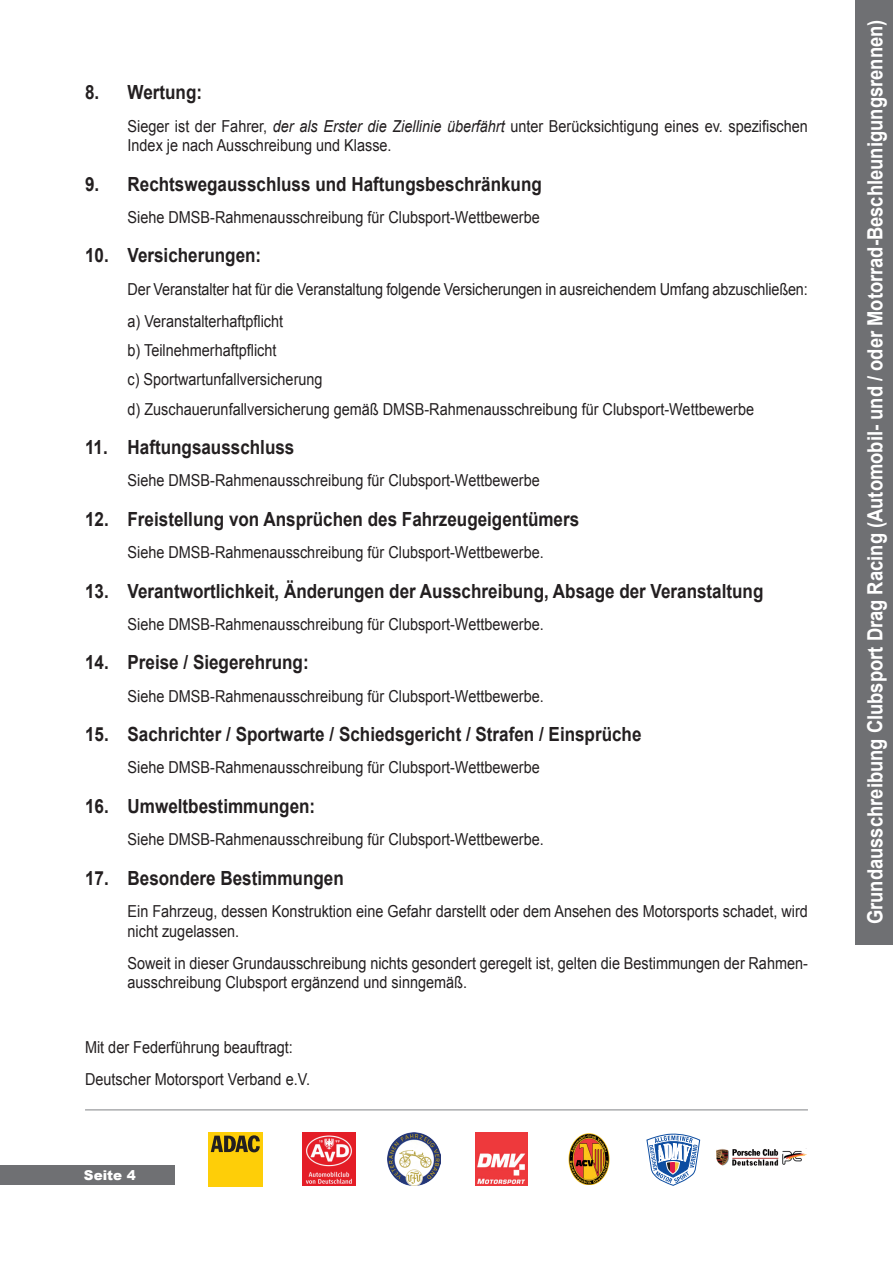
<style>
.page{position:relative;width:893px;height:1263px;background:#fff}
.page>*{position:absolute;margin:0;border:0;box-sizing:border-box;transform-origin:0 0}
.t1{font:700 21px "Arial";color:#fff;scale:.88 1}
.t2{font:700 19.5px "Arial";color:#231f20;scale:.88 1}
.t3{font:16.5px/19.5px "Arial";color:#231f20;scale:.88 1}
.t4{font:900 13.5px "Arial";color:#fff}
.s1{font-style:italic}
</style>
<div class="page">
<div style="left:0;top:1165px;width:174px;height:20px;background:#6f7073"></div>
<div style="left:856px;top:0;width:37px;height:944px;background:#6f7073"></div>
<hr style="left:85px;top:1109px;width:723px;height:1px;background:#808285">
<div style="left:208px;top:1133px;width:54px;height:54px;background:#fece08"></div>
<svg style="left:211px;top:1135px;width:49px;height:17px"></svg>
<img style="left:302px;top:1132px;width:53px;height:54px">
<img style="left:475px;top:1133px;width:53px;height:52px">
<img style="left:388px;top:1132px;width:52px;height:53px">
<img style="left:568px;top:1133px;width:42px;height:51px">
<svg style="left:646px;top:1134px;width:54px;height:52px"></svg>
<img style="left:716px;top:1148px;width:91px;height:18px">
<p class="t2" style="left:85px;top:79px;width:135px">8. Wertung:</p>
<p class="t3" style="left:128px;top:116px;width:775px">Sieger ist der Fahrer, <span class="s1">der als Erster die Ziellinie überfährt</span> unter Berücksichtigung eines ev. spezifischen<br>Index je nach Ausschreibung und Klasse.</p>
<p class="t2" style="left:85px;top:171px;width:521px">9. Rechtswegausschluss und Haftungsbeschränkung</p>
<p class="t3" style="left:128px;top:207px;width:470px">Siehe DMSB-Rahmenausschreibung für Clubsport-Wettbewerbe</p>
<p class="t2" style="left:85px;top:242px;width:202px">10. Versicherungen:</p>
<p class="t3" style="left:128px;top:273px;width:774px;line-height:32.2px">Der Veranstalter hat für die Veranstaltung folgende Versicherungen in ausreichendem Umfang abzuschließen: a) Veranstalterhaftpflicht</p>
<p class="t3" style="left:128px;top:336px;width:713px;line-height:29.2px">b) Teilnehmerhaftpflicht<br>c) Sportwartunfallversicherung<br>d) Zuschauerunfallversicherung gemäß DMSB-Rahmenausschreibung für Clubsport-Wettbewerbe</p>
<p class="t2" style="left:85px;top:434px;width:239px">11. Haftungsausschluss</p>
<p class="t3" style="left:128px;top:471px;width:470px">Siehe DMSB-Rahmenausschreibung für Clubsport-Wettbewerbe</p>
<p class="t2" style="left:85px;top:506px;width:563px">12. Freistellung von Ansprüchen des Fahrzeugeigentümers</p>
<p class="t3" style="left:128px;top:543px;width:474px">Siehe DMSB-Rahmenausschreibung für Clubsport-Wettbewerbe.</p>
<p class="t2" style="left:85px;top:578px;width:772px">13. Verantwortlichkeit, Änderungen der Ausschreibung, Absage der Veranstaltung</p>
<p class="t3" style="left:128px;top:614px;width:474px">Siehe DMSB-Rahmenausschreibung für Clubsport-Wettbewerbe.</p>
<p class="t2" style="left:85px;top:649px;width:256px">14. Preise / Siegerehrung:</p>
<p class="t3" style="left:128px;top:686px;width:474px">Siehe DMSB-Rahmenausschreibung für Clubsport-Wettbewerbe.</p>
<p class="t2" style="left:85px;top:721px;width:634px">15. Sachrichter / Sportwarte / Schiedsgericht / Strafen / Einsprüche</p>
<p class="t3" style="left:128px;top:758px;width:470px">Siehe DMSB-Rahmenausschreibung für Clubsport-Wettbewerbe</p>
<p class="t2" style="left:85px;top:793px;width:263px">16. Umweltbestimmungen:</p>
<p class="t3" style="left:128px;top:830px;width:474px">Siehe DMSB-Rahmenausschreibung für Clubsport-Wettbewerbe.</p>
<p class="t2" style="left:85px;top:865px;width:295px">17. Besondere Bestimmungen</p>
<p class="t3" style="left:128px;top:902px;width:775px">Ein Fahrzeug, dessen Konstruktion eine Gefahr darstellt oder dem Ansehen des Motorsports schadet, wird nicht zugelassen.</p>
<p class="t3" style="left:128px;top:953px;width:775px">Soweit in dieser Grundausschreibung nichts gesondert geregelt ist, gelten die Bestimmungen der Rahmen&shy;ausschreibung Clubsport ergänzend und sinngemäß.</p>
<p class="t3" style="left:85px;top:1031px;width:257px;line-height:32.2px">Mit der Federführung beauftragt:<br>Deutscher Motorsport Verband e.V.</p>
<p class="t4" style="left:84px;top:1165px;width:53px">Seite 4</p>
<p class="t1" style="left:861px;top:924px;width:1029px;rotate:-90deg">Grundausschreibung Clubsport Drag Racing (Automobil- und / oder Motorrad-Beschleunigungsrennen)</p>
</div>
